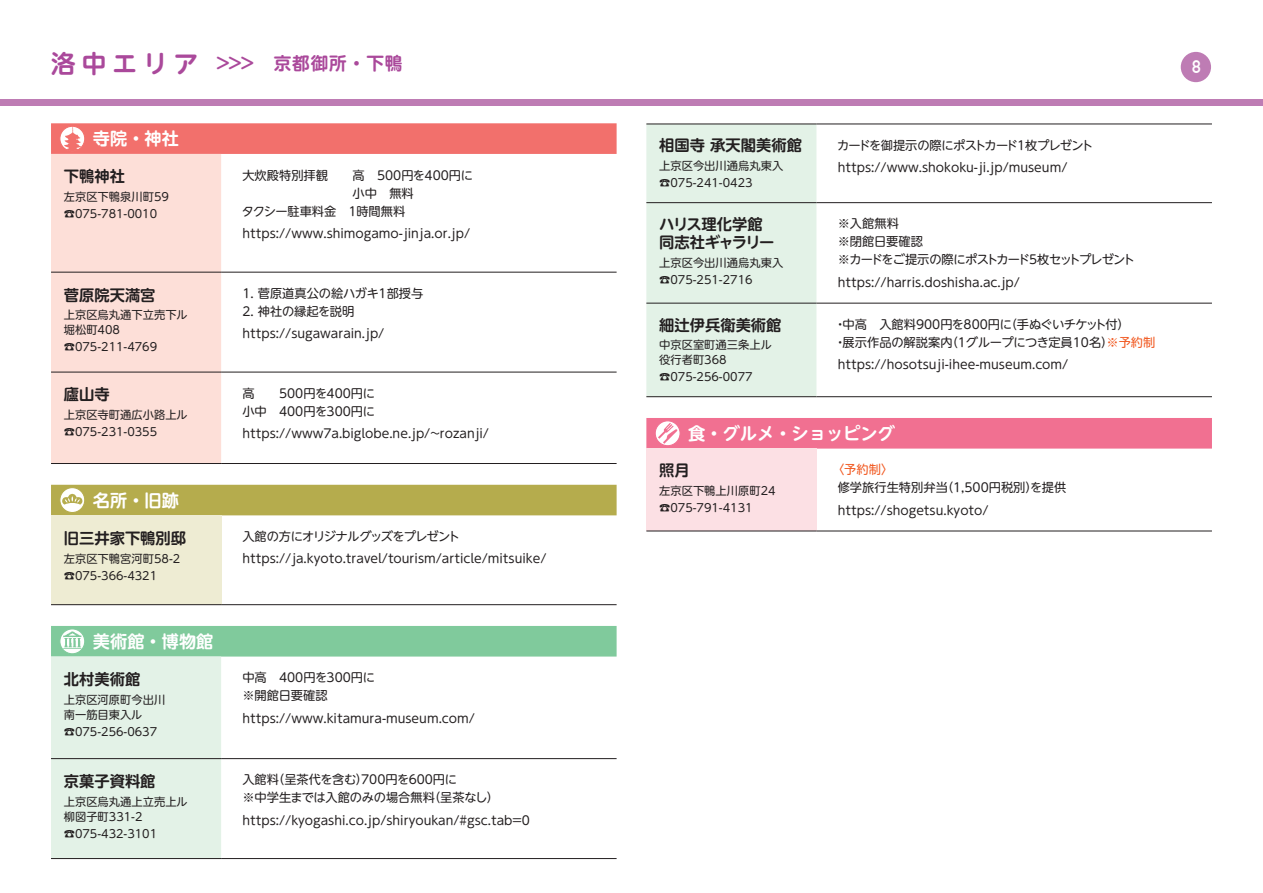
<style>
.page{position:relative;width:1263px;height:893px;background:#fff}
.page>*{position:absolute;margin:0;border:0;box-sizing:border-box;transform-origin:0 0}
.t1{font:700 17.85px "DIN Alternate";color:#fff}
.t2{font:700 17.7px "UD Shin M Go Pr 6 De";letter-spacing:.05em;color:#aa499b}
.t3{font:700 17.25px "UD Shin M Go Pr 6 De";color:#fff}
.t4{font:700 15.3px "UD Shin M Go Pr 6 De";color:#231f20}
.t5{font:700 15.3px/18px "UD Shin M Go Pr 6 De";letter-spacing:-.03em;color:#231f20}
.t6{font:12.3px/22.4px "UD Shin M Go Pr 6";color:#231f20}
.t7{font:12.3px/18px "UD Shin M Go Pr 6";letter-spacing:-.055em;color:#231f20}
.t8{font:12.3px "UD Shin M Go Pr 6";color:#f15921}
.t9{font:11.25px/17px "UD Shin M Go Pr 6";color:#231f20}
.s1{font-size:24.75px}
.s2{color:#f15921}
</style>
<div class="page">
<div style="left:1181px;top:52px;width:30px;height:30px;background:#be7cb4;border-radius:50%"></div>
<div style="left:51px;top:154px;width:170px;height:309px;background:#fddfd8"></div>
<div style="left:51px;top:515px;width:170px;height:90px;background:#eeecd3"></div>
<hr style="left:221px;top:272px;width:396px;height:1px;background:#231f20">
<hr style="left:221px;top:372px;width:396px;height:1px;background:#231f20">
<hr style="left:221px;top:463px;width:396px;height:1px;background:#231f20">
<hr style="left:221px;top:604px;width:396px;height:1px;background:#231f20">
<hr style="left:221px;top:858px;width:396px;height:1px;background:#231f20">
<hr style="left:51px;top:272px;width:170px;height:1px;background:#231f20">
<hr style="left:51px;top:372px;width:170px;height:1px;background:#231f20">
<hr style="left:51px;top:463px;width:170px;height:1px;background:#231f20">
<hr style="left:51px;top:604px;width:170px;height:1px;background:#231f20">
<hr style="left:51px;top:858px;width:170px;height:1px;background:#231f20">
<svg style="left:51px;top:123px;width:566px;height:31px;background:#f2736f"></svg>
<div style="left:59px;top:126px;width:26px;height:26px;border:1px solid #f2706c;border-radius:50%"></div>
<div style="left:51px;top:485px;width:566px;height:30px;background:#b5ac4d"></div>
<svg style="left:51px;top:626px;width:566px;height:232px"></svg>
<div style="left:59px;top:628px;width:26px;height:26px;border:1px solid #80ca9c;border-radius:50%"></div>
<div style="left:646px;top:125px;width:170px;height:271px;background:#e3f2e7"></div>
<div style="left:646px;top:449px;width:170px;height:82px;background:#fce0e4"></div>
<hr style="left:816px;top:124px;width:396px;height:1px;background:#231f20">
<hr style="left:816px;top:202px;width:396px;height:1px;background:#231f20">
<hr style="left:816px;top:303px;width:396px;height:1px;background:#231f20">
<hr style="left:816px;top:396px;width:396px;height:1px;background:#231f20">
<hr style="left:816px;top:531px;width:396px;height:1px;background:#231f20">
<hr style="left:646px;top:124px;width:170px;height:1px;background:#231f20">
<hr style="left:646px;top:202px;width:170px;height:1px;background:#231f20">
<hr style="left:646px;top:303px;width:170px;height:1px;background:#231f20">
<hr style="left:646px;top:396px;width:170px;height:1px;background:#231f20">
<hr style="left:646px;top:531px;width:170px;height:1px;background:#231f20">
<div style="left:646px;top:418px;width:566px;height:31px;background:#f17091"></div>
<div style="left:655px;top:420px;width:26px;height:26px;border:1px solid #f17091;border-radius:50%"></div>
<div style="left:0;top:99px;width:1263px;height:6px;background:#be7cb4"></div>
<h2 class="t2" style="left:51px;top:48px;width:353px"><span class="s1">洛中エリア</span> &gt;&gt;&gt;　京都御所・下鴨</h2>
<h3 class="t3" style="left:93px;top:124px;width:88px">寺院・神社</h3>
<p class="t4" style="left:64px;top:163px;width:63px">下鴨神社</p>
<p class="t9" style="left:64px;top:188px;width:107px">左京区下鴨泉川町59 ☎075-781-0010</p>
<p class="t4" style="left:64px;top:282px;width:93px">菅原院天満宮</p>
<p class="t9" style="left:64px;top:307px;width:125px;line-height:14.9px">上京区烏丸通下立売下ル堀松町408</p>
<p class="t9" style="left:64px;top:338px;width:95px">☎075-211-4769</p>
<p class="t4" style="left:64px;top:382px;width:47px">廬山寺</p>
<p class="t9" style="left:64px;top:406px;width:125px">上京区寺町通広小路上ル☎075-231-0355</p>
<h3 class="t3" style="left:93px;top:485px;width:88px">名所・旧跡</h3>
<p class="t4" style="left:64px;top:525px;width:124px">旧三井家下鴨別邸</p>
<p class="t9" style="left:64px;top:549px;width:118px">左京区下鴨宮河町58-2 ☎075-366-4321</p>
<h3 class="t3" style="left:93px;top:627px;width:122px">美術館・博物館</h3>
<p class="t4" style="left:64px;top:666px;width:78px">北村美術館</p>
<p class="t9" style="left:64px;top:691px;width:103px;line-height:14.9px">上京区河原町今出川南一筋目東入ル</p>
<p class="t9" style="left:64px;top:722px;width:95px">☎075-256-0637</p>
<p class="t4" style="left:64px;top:768px;width:93px">京菓子資料館</p>
<p class="t9" style="left:64px;top:793px;width:125px;line-height:14.9px">上京区烏丸通上立売上ル柳図子町331-2</p>
<p class="t9" style="left:64px;top:824px;width:95px">☎075-432-3101</p>
<p class="t6" style="left:242px;top:163px;width:232px">大炊殿特別拝観　　高　500円を400円に</p>
<p class="t6" style="left:242px;top:199px;width:230px">タクシー駐車料金　１時間無料https://www.shimogamo-jinja.or.jp/</p>
<p class="t6" style="left:242px;top:281px;width:183px">1. 菅原道真公の絵ハガキ1部授与</p>
<p class="t6" style="left:242px;top:299px;width:144px">2. 神社の縁起を説明https://sugawarain.jp/</p>
<p class="t6" style="left:242px;top:383px;width:134px;line-height:18px">高　　500円を400円に小中　400円を300円に</p>
<p class="t6" style="left:242px;top:422px;width:248px">https://www7a.biglobe.ne.jp/~rozanji/</p>
<p class="t6" style="left:242px;top:524px;width:306px">入館の方にオリジナルグッズをプレゼントhttps://ja.kyoto.travel/tourism/article/mitsuike/</p>
<p class="t6" style="left:242px;top:668px;width:134px;line-height:18px">中高　400円を300円に※開館日要確認</p>
<p class="t6" style="left:242px;top:706px;width:234px">https://www.kitamura-museum.com/</p>
<p class="t6" style="left:242px;top:770px;width:258px;line-height:18px">入館料（呈茶代を含む）700円を600円に　<br>※中学生までは入館のみの場合無料（呈茶なし）</p>
<p class="t6" style="left:242px;top:808px;width:289px">https://kyogashi.co.jp/shiryoukan/#gsc.tab=0</p>
<p class="t4" style="left:659px;top:133px;width:144px">相国寺 承天閣美術館</p>
<p class="t9" style="left:659px;top:157px;width:126px">上京区今出川通烏丸東入☎075-241-0423</p>
<p class="t5" style="left:659px;top:214px;width:117px">ハリス理化学館同志社ギャラリー</p>
<p class="t9" style="left:659px;top:254px;width:126px">上京区今出川通烏丸東入☎075-251-2716</p>
<p class="t4" style="left:659px;top:312px;width:124px">細辻伊兵衛美術館</p>
<p class="t9" style="left:659px;top:337px;width:114px;line-height:14.9px">中京区室町通三条上ル役行者町368</p>
<p class="t9" style="left:659px;top:368px;width:95px">☎075-256-0077</p>
<p class="t6" style="left:837px;top:133px;width:258px">カードを御提示の際にポストカード1枚プレゼントhttps://www.shokoku-ji.jp/museum/</p>
<p class="t7" style="left:838px;top:214px;width:299px">※入館無料<br>※閉館日要確認<br>※カードをご提示の際にポストカード5枚セットプレゼント</p>
<p class="t6" style="left:838px;top:270px;width:184px">https://harris.doshisha.ac.jp/</p>
<p class="t6" style="left:834px;top:314px;width:323px;line-height:18px">・中高　入館料900円を800円に（手ぬぐいチケット付）<br>・展示作品の解説案内（1グループにつき定員10名）<span class="s2">※予約制</span></p>
<p class="t6" style="left:838px;top:353px;width:232px">https://hosotsuji-ihee-museum.com/</p>
<h3 class="t3" style="left:688px;top:419px;width:208px">食・グルメ・ショッピング</h3>
<p class="t4" style="left:659px;top:457px;width:32px">照月</p>
<p class="t9" style="left:659px;top:481px;width:118px">左京区下鴨上川原町24 ☎075-791-4131</p>
<p class="t8" style="left:832px;top:459px;width:63px">〈予約制〉</p>
<p class="t6" style="left:838px;top:476px;width:230px">修学旅行生特別弁当（1,500円税別）を提供https://shogetsu.kyoto/</p>
<h1 class="t1" style="left:1192px;top:54px;width:10px">8</h1>
</div>
